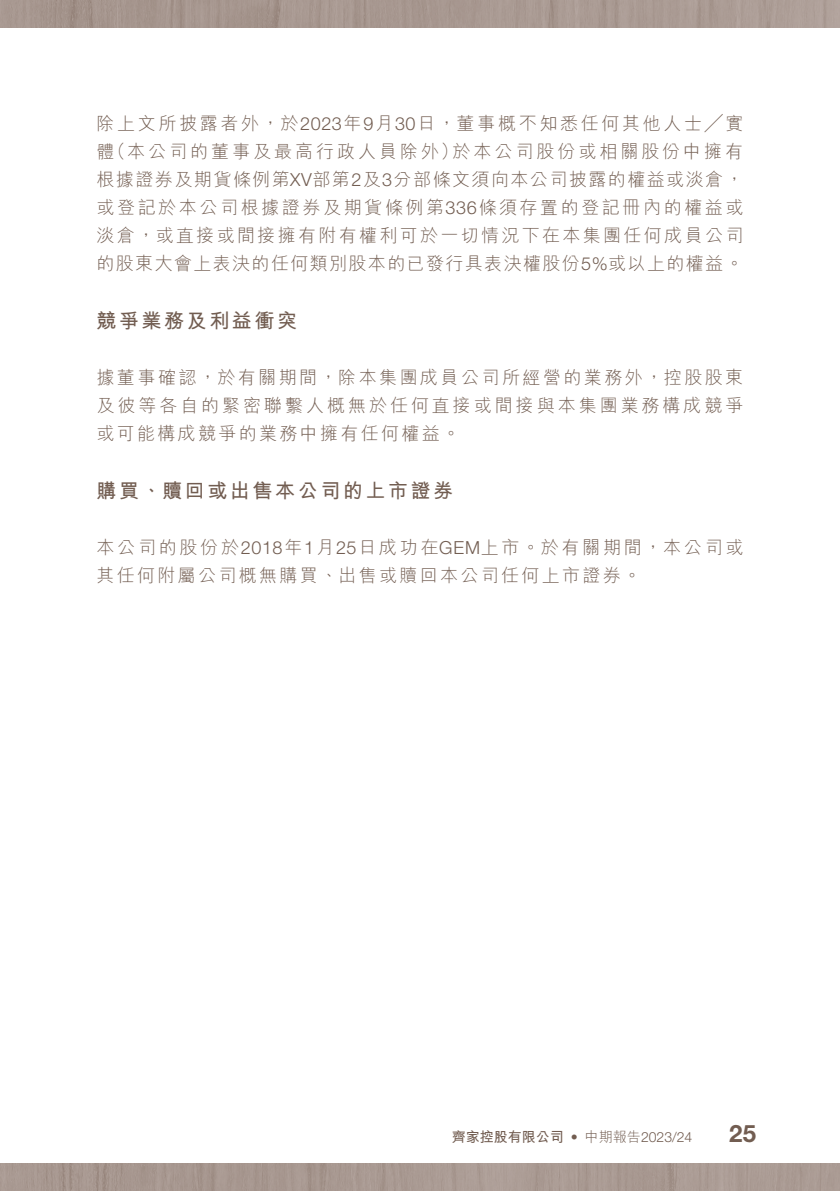
<style>
.page{position:relative;width:840px;height:1191px;background:#fff}
.page>*{position:absolute;margin:0;border:0;box-sizing:border-box;transform-origin:0 0}
.t1{font:700 24px "Helvetica Neue LT Std";color:#725d51}
.t2{font:700 20px "M Hei HK";letter-spacing:.13em;color:#725d51}
.t3{font:300 18px/28px "M Hei HK";letter-spacing:.13em;color:#725d51;text-align:justify}
.t4{font:700 14px "M Hei HK";color:#725d51}
.s1{font-family:"Helvetica Neue LT Std"}
.s2{font-family:"Helvetica Neue LT Std";font-weight:300}
.s3{font-weight:300}
</style>
<div class="page">
<img style="left:0;top:0;width:839px;height:1191px">
<div style="left:0;top:28px;width:839px;height:1134px;background:#fff"></div>
<p class="t3" style="left:96px;top:109px;width:648px">除上文所披露者外，於<span class="s1">2023</span>年<span class="s1">9</span>月<span class="s1">30</span>日，董事概不知悉任何其他人士╱實體（本公司的董事及最高行政人員除外）於本公司股份或相關股份中擁有根據證券及期貨條例第<span class="s1">XV</span>部第<span class="s1">2</span>及<span class="s1">3</span>分部條文須向本公司披露的權益或淡倉，或登記於本公司根據證券及期貨條例第<span class="s1">336</span>條須存置的登記冊內的權益或淡倉，或直接或間接擁有附有權利可於一切情況下在本集團任何成員公司的股東大會上表決的任何類別股本的已發行具表決權股份<span class="s1">5%</span>或以上的權益。</p>
<p class="t2" style="left:96px;top:306px;width:202px">競爭業務及利益衝突</p>
<p class="t3" style="left:96px;top:363px;width:648px">據董事確認，於有關期間，除本集團成員公司所經營的業務外，控股股東及彼等各自的緊密聯繫人概無於任何直接或間接與本集團業務構成競爭或可能構成競爭的業務中擁有任何權益。</p>
<p class="t2" style="left:96px;top:476px;width:358px">購買、贖回或出售本公司的上市證券</p>
<p class="t3" style="left:96px;top:533px;width:648px">本公司的股份於<span class="s1">2018</span>年<span class="s1">1</span>月<span class="s1">25</span>日成功在<span class="s1">GEM</span>上市。於有關期間，本公司或其任何附屬公司概無購買、出售或贖回本公司任何上市證券。</p>
<p class="t4" style="left:451px;top:1127px;width:242px">齊家控股有限公司 <span class="s2">•</span> <span class="s3">中期報告</span><span class="s2">2023/24</span></p>
<h1 class="t1" style="left:729px;top:1118px;width:28px">25</h1>
</div>
